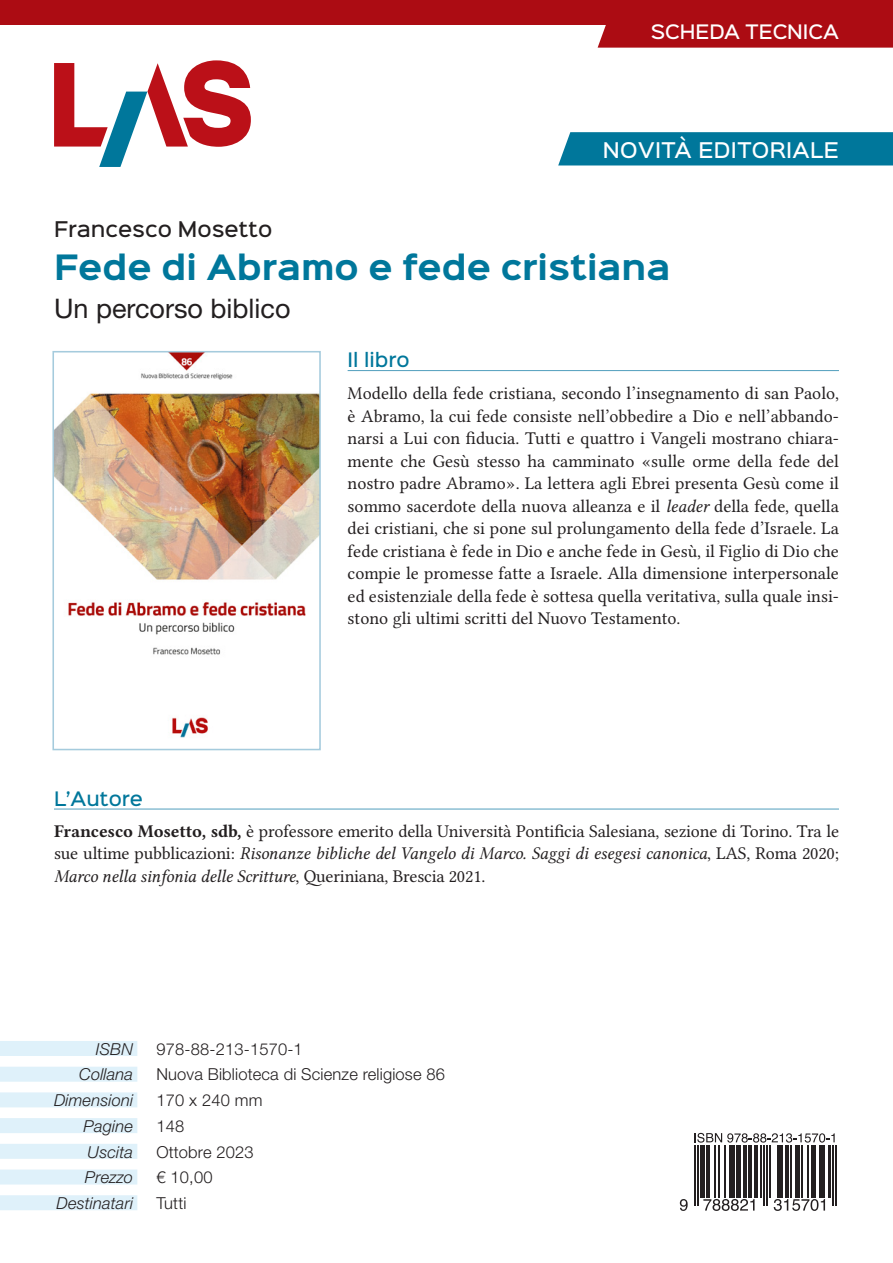
<style>
.page{position:relative;width:893px;height:1263px;background:#fff}
.page>*{position:absolute;margin:0;border:0;box-sizing:border-box;transform-origin:0 0}
.t1{font:700 31.5px "Sinkin Sans 700";color:#00779b}
.t2{font:27px "Helvetica Neue LT Std";color:#231f20}
.t3{font:500 19.5px "Sinkin Sans 500";color:#231f20}
.t4{font:500 19.5px "Sinkin Sans 500";letter-spacing:.02em;color:#fff}
.t5{font:18px/22.5px "Libertinus Serif";letter-spacing:-.01em;color:#231f20;text-align:justify}
.t6{font:500 18px "Sinkin Sans 500";color:#00779b}
.t7{font:500 18px "Sinkin Sans 500";color:#fff}
.t8{font:300 16.5px/25.7px "Helvetica Neue LT Std";letter-spacing:.01em;color:#231f20}
.t9{font:italic 300 16.5px/25.7px "Helvetica Neue LT Std";letter-spacing:.01em;color:#231f20;text-align:right}
.s1{font-style:italic}
.s2{font-weight:700}
</style>
<div class="page">
<div style="left:0;top:0;width:893px;height:24px;background:#ac0c13"></div>
<svg style="left:54px;top:60px;width:197px;height:107px"></svg>
<img style="left:52px;top:351px;width:269px;height:400px">
<hr style="left:348px;top:370px;width:491px;height:1px;background:#5aa3c0">
<hr style="left:54px;top:808px;width:785px;height:1px;background:#5aa3c0">
<div style="left:0;top:1041px;width:137px;height:15px;background:#dff1fa"></div>
<div style="left:0;top:1067px;width:137px;height:15px;background:#dff1fa"></div>
<div style="left:0;top:1092px;width:137px;height:15px;background:#dff1fa"></div>
<div style="left:0;top:1118px;width:137px;height:15px;background:#dff1fa"></div>
<div style="left:0;top:1144px;width:137px;height:15px;background:#dff1fa"></div>
<div style="left:0;top:1169px;width:137px;height:15px;background:#dff1fa"></div>
<div style="left:0;top:1195px;width:137px;height:15px;background:#dff1fa"></div>
<hr style="left:694px;top:1145px;width:2px;height:53px;background:#231f20">
<hr style="left:697px;top:1145px;width:2px;height:53px;background:#231f20">
<div style="left:700px;top:1145px;width:5px;height:53px;background:#231f20"></div>
<hr style="left:706px;top:1145px;width:3px;height:53px;background:#231f20">
<hr style="left:714px;top:1145px;width:1px;height:53px;background:#231f20">
<hr style="left:718px;top:1145px;width:2px;height:53px;background:#231f20">
<hr style="left:724px;top:1145px;width:2px;height:53px;background:#231f20">
<hr style="left:729px;top:1145px;width:1px;height:53px;background:#231f20">
<hr style="left:732px;top:1145px;width:3px;height:53px;background:#231f20">
<div style="left:736px;top:1145px;width:5px;height:53px;background:#231f20"></div>
<hr style="left:744px;top:1145px;width:3px;height:53px;background:#231f20">
<hr style="left:748px;top:1145px;width:3px;height:53px;background:#231f20">
<hr style="left:754px;top:1145px;width:3px;height:53px;background:#231f20">
<hr style="left:760px;top:1145px;width:2px;height:53px;background:#231f20">
<hr style="left:763px;top:1145px;width:2px;height:53px;background:#231f20">
<hr style="left:766px;top:1145px;width:2px;height:53px;background:#231f20">
<hr style="left:769px;top:1145px;width:2px;height:53px;background:#231f20">
<hr style="left:777px;top:1145px;width:1px;height:53px;background:#231f20">
<hr style="left:780px;top:1145px;width:3px;height:53px;background:#231f20">
<hr style="left:786px;top:1145px;width:3px;height:53px;background:#231f20">
<hr style="left:790px;top:1145px;width:2px;height:53px;background:#231f20">
<hr style="left:795px;top:1145px;width:4px;height:53px;background:#231f20">
<hr style="left:801px;top:1145px;width:1px;height:53px;background:#231f20">
<hr style="left:807px;top:1145px;width:1px;height:53px;background:#231f20">
<div style="left:811px;top:1145px;width:5px;height:53px;background:#231f20"></div>
<hr style="left:819px;top:1145px;width:1px;height:53px;background:#231f20">
<hr style="left:822px;top:1145px;width:3px;height:53px;background:#231f20">
<hr style="left:828px;top:1145px;width:3px;height:53px;background:#231f20">
<hr style="left:832px;top:1145px;width:2px;height:53px;background:#231f20">
<hr style="left:835px;top:1145px;width:2px;height:53px;background:#231f20">
<svg style="left:763px;top:1198px;width:5px;height:7px"></svg>
<svg style="left:832px;top:1198px;width:5px;height:7px"></svg>
<svg style="left:680px;top:1199px;width:8px;height:12px"></svg>
<svg style="left:694px;top:1198px;width:60px;height:13px"></svg>
<svg style="left:774px;top:1199px;width:51px;height:12px"></svg>
<svg style="left:694px;top:1133px;width:141px;height:9px"></svg>
<div style="left:598px;top:24px;width:295px;height:24px;background:#ac0c13"></div>
<div style="left:558px;top:132px;width:335px;height:33px;background:#00779b"></div>
<p class="t7" style="left:651px;top:16px;width:190px">SCHEDA TECNICA</p>
<p class="t4" style="left:603px;top:133px;width:238px">NOVITÀ EDITORIALE</p>
<p class="t3" style="left:54px;top:212px;width:220px">Francesco Mosetto</p>
<h1 class="t1" style="left:54px;top:251px;width:618px">Fede di Abramo e fede cristiana</h1>
<h2 class="t2" style="left:54px;top:293px;width:238px">Un percorso biblico</h2>
<p class="t6" style="left:348px;top:344px;width:63px">Il libro</p>
<p class="t6" style="left:54px;top:783px;width:91px">L’Autore</p>
<p class="t5" style="left:348px;top:382px;width:493px">Modello della fede cristiana, secondo l’insegnamento di san Paolo, è Abramo, la cui fede consiste nell’obbedire a Dio e nell’abbando&shy;narsi a Lui con fiducia. Tutti e quattro i Vangeli mostrano chiara&shy;mente che Gesù stesso ha camminato «sulle orme della fede del nostro padre Abramo». La lettera agli Ebrei presenta Gesù come il sommo sacerdote della nuova alleanza e il <span class="s1">leader</span> della fede, quella dei cristiani, che si pone sul prolungamento della fede d’Israele. La fede cristiana è fede in Dio e anche fede in Gesù, il Figlio di Dio che compie le promesse fatte a Israele. Alla dimensione interpersonale ed esistenziale della fede è sottesa quella veritativa, sulla quale insi&shy;stono gli ultimi scritti del Nuovo Testamento.</p>
<p class="t5" style="left:54px;top:819px;width:787px"><span class="s2">Francesco Mosetto, sdb,</span> è professore emerito della Università Pontificia Salesiana, sezione di Torino. Tra le sue ultime pubblicazioni: <span class="s1">Risonanze bibliche del Vangelo di Marco. Saggi di esegesi canonica</span>, LAS, Roma 2020; <span class="s1">Marco nella sinfonia delle Scritture</span>, Queriniana, Brescia 2021.</p>
<p class="t9" style="left:54px;top:1036px;width:81px">ISBN<br>Collana<br>Dimensioni<br>Pagine<br>Uscita<br>Prezzo<br>Destinatari</p>
<p class="t8" style="left:156px;top:1036px;width:290px">978-88-213-1570-1<br>Nuova Biblioteca di Scienze religiose 86<br>170 x 240 mm<br>148<br>Ottobre 2023<br>€ 10,00<br>Tutti</p>
</div>
